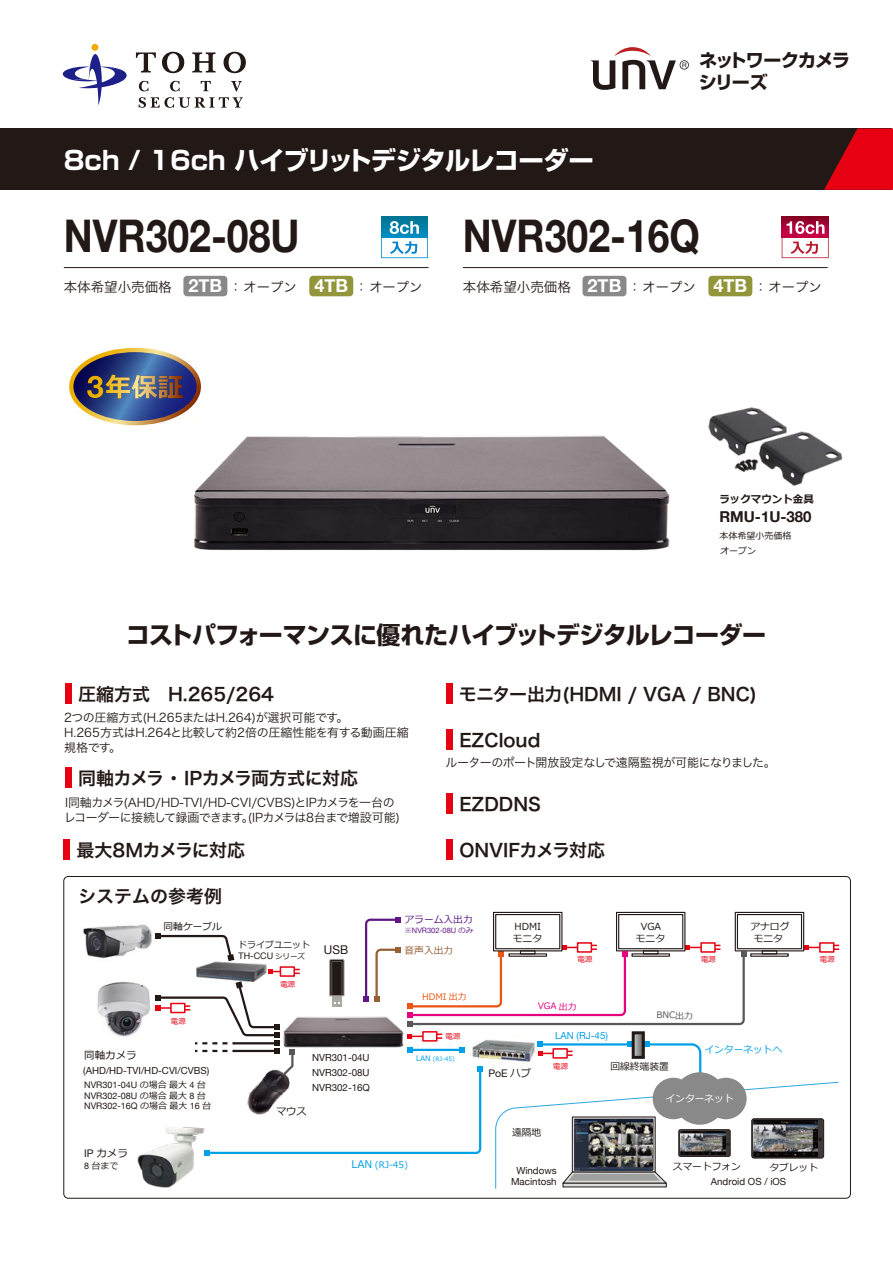
<style>
.page{position:relative;width:893px;height:1263px;background:#fff}
.page>*{position:absolute;margin:0;border:0;box-sizing:border-box;transform-origin:0 0}
.t1{font:700 45px "Helvetica Neue";color:#221815;scale:.87 1}
.t2{font:700 25.5px "Shin Go Pro";letter-spacing:-.03em;color:#fff}
.t3{font:700 24px "Shin Go Pro";letter-spacing:-.03em;color:#221815}
.t4{font:18px "Hira Kaku Pro N W6";color:#221815}
.t5{font:18px "Hira Kaku Pro N W6";letter-spacing:-.03em;color:#221815}
.t6{font:700 18px/22.2px "Shin Go Pro";letter-spacing:-.055em;color:#221815}
.t7{font:700 15px "Helvetica Neue";color:#221815}
.t8{font:13.35px "Hira Kaku Pro N W3";color:#221815}
.t9{font:12px/15px "Hira Kaku Pro N W3";letter-spacing:-.03em;color:#221815}
.t10{font:12px/15px "Hira Kaku Pro N W3";letter-spacing:-.01em;color:#221815}
.t11{font:12px "Helvetica Neue";color:#221815}
.t12{font:10.5px "Meiryo";color:#221815}
.t13{font:700 10.5px "Meiryo";color:#221815}
.t14{font:10.5px "Helvetica Neue";color:#221815}
.t15{font:10.2px "Meiryo";color:#221815}
.t16{font:9.75px/15px "Helvetica Neue";color:#221815;text-align:justify}
.t17{font:9.75px "Meiryo";color:#221815}
.t18{font:9.75px "Helvetica Neue";color:#00a0e9}
.t19{font:9.75px "Meiryo";color:#00a0e9}
.t20{font:9.75px "Meiryo";color:#601886}
.t21{font:9.75px "Meiryo";color:#fff}
.t22{font:9.75px "Meiryo";color:#956134}
.t23{font:9px/10.5px "Helvetica Neue";color:#221815}
.t24{font:9px/15.5px "Meiryo";color:#221815}
.t25{font:9px "Meiryo";color:#00a0e9}
.t26{font:9px "Meiryo";color:#ea5514}
.t27{font:9px "Meiryo";color:#e4007f}
.t28{font:9px "Meiryo";color:#595757}
.t29{font:7.5px "Meiryo";color:#e60012}
.t30{font:7.5px "Helvetica Neue";color:#601886}
.t31{font:6px "Meiryo";color:#00a0e9}
.s1{font-size:13.5px}
.s2{font-family:"Helvetica Neue";font-weight:700;font-size:18px;color:#fff}
.s3{font-family:"Meiryo"}
.s4{font-family:"Helvetica Neue"}
.s5{font-family:"Meiryo";font-size:7.5px}
.s6{font-size:7.5px}
.s7{font-size:10.5px}
</style>
<div class="page">
<img style="left:97px;top:981px;width:53px;height:56px">
<div style="left:0;top:128px;width:892px;height:62px;background:#221815"></div>
<svg style="left:824px;top:128px;width:69px;height:62px"></svg>
<svg style="left:590px;top:47px;width:99px;height:43px"></svg>
<div style="left:91px;top:44px;width:7px;height:7px;background:#f7ab00;border-radius:50%"></div>
<svg style="left:62px;top:50px;width:65px;height:55px"></svg>
<svg style="left:139px;top:81px;width:9px;height:10px"></svg>
<svg style="left:170px;top:81px;width:10px;height:10px"></svg>
<svg style="left:201px;top:81px;width:10px;height:10px"></svg>
<svg style="left:231px;top:81px;width:11px;height:10px"></svg>
<svg style="left:139px;top:97px;width:104px;height:11px"></svg>
<svg style="left:136px;top:52px;width:20px;height:21px"></svg>
<svg style="left:162px;top:52px;width:22px;height:21px"></svg>
<svg style="left:192px;top:52px;width:24px;height:20px"></svg>
<svg style="left:224px;top:52px;width:22px;height:21px"></svg>
<hr style="left:64px;top:267px;width:364px;height:1px;background:#221815">
<hr style="left:463px;top:267px;width:365px;height:1px;background:#221815">
<div style="left:65px;top:683px;width:6px;height:20px;background:#e60012"></div>
<div style="left:446px;top:729px;width:7px;height:21px;background:#e60012"></div>
<div style="left:446px;top:683px;width:7px;height:20px;background:#e60012"></div>
<div style="left:64px;top:839px;width:6px;height:21px;background:#e60012"></div>
<div style="left:65px;top:767px;width:7px;height:21px;background:#e60012"></div>
<div style="left:446px;top:793px;width:7px;height:21px;background:#e60012"></div>
<div style="left:446px;top:839px;width:7px;height:21px;background:#e60012"></div>
<img style="left:69px;top:348px;width:132px;height:77px">
<svg style="left:381px;top:216px;width:47px;height:42px"></svg>
<img style="left:193px;top:435px;width:477px;height:116px">
<svg style="left:782px;top:216px;width:47px;height:42px"></svg>
<div style="left:183px;top:276px;width:44px;height:20px;background:#898989;border-radius:4px"></div>
<div style="left:309px;top:276px;width:44px;height:20px;background:#93953b;border-radius:4px"></div>
<div style="left:582px;top:276px;width:44px;height:20px;background:#898989;border-radius:4px"></div>
<div style="left:708px;top:276px;width:44px;height:20px;background:#93953b;border-radius:4px"></div>
<img style="left:708px;top:407px;width:135px;height:79px">
<img style="left:83px;top:924px;width:70px;height:35px">
<div style="left:616px;top:912px;width:69px;height:39px;border:1px solid #221815"></div>
<div style="left:618px;top:914px;width:65px;height:35px;border:1px solid #221815"></div>
<div style="left:493px;top:912px;width:69px;height:39px;border:1px solid #221815"></div>
<div style="left:495px;top:914px;width:65px;height:35px;border:1px solid #221815"></div>
<div style="left:735px;top:912px;width:69px;height:39px;border:1px solid #221815"></div>
<div style="left:737px;top:914px;width:65px;height:35px;border:1px solid #221815"></div>
<img style="left:137px;top:1149px;width:18px;height:38px">
<svg style="left:155px;top:917px;width:684px;height:272px"></svg>
<h2 class="t2" style="left:64px;top:140px;width:532px">8ch / 16ch ハイブリットデジタルレコーダー</h2>
<h3 class="t6" style="left:699px;top:47px;width:153px">ネットワークカメラシリーズ</h3>
<h1 class="t1" style="left:64px;top:201px;width:272px">NVR302-08U</h1>
<h1 class="t1" style="left:463px;top:201px;width:274px">NVR302-16Q</h1>
<p class="t8" style="left:64px;top:275px;width:360px"><span class="s1">本体希望小売価格</span> <span class="s2">2TB</span> ： オープン <span class="s2">4TB</span> ： オープン</p>
<p class="t8" style="left:463px;top:275px;width:360px"><span class="s1">本体希望小売価格</span> <span class="s2">2TB</span> ： オープン <span class="s2">4TB</span> ： オープン</p>
<p class="t13" style="left:719px;top:492px;width:96px">ラックマウント金具</p>
<p class="t7" style="left:719px;top:505px;width:94px">RMU-1U-380</p>
<p class="t24" style="left:719px;top:528px;width:73px">本体希望小売価格オープン</p>
<h3 class="t3" style="left:126px;top:616px;width:642px">コストパフォーマンスに優れたハイブットデジタルレコーダー</h3>
<h3 class="t4" style="left:78px;top:677px;width:197px">圧縮方式　H.265/264</h3>
<p class="t10" style="left:64px;top:709px;width:346px">2つの圧縮方式(H.265またはH.264)が選択可能です。<br>H.265方式はH.264と比較して約2倍の圧縮性能を有する動画圧縮規格です。</p>
<h3 class="t4" style="left:459px;top:677px;width:300px">モニター出力(HDMI / VGA / BNC)</h3>
<h3 class="t4" style="left:459px;top:724px;width:83px">EZCloud</h3>
<p class="t9" style="left:445px;top:754px;width:332px">ルーターのポート開放設定なしで遠隔監視が可能になりました。</p>
<h3 class="t5" style="left:78px;top:762px;width:282px">同軸カメラ ・ IPカメラ両方式に対応</h3>
<p class="t9" style="left:64px;top:795px;width:337px">I同軸カメラ(AHD/HD-TVI/HD-CVI/CVBS)とIPカメラを一台のレコーダーに接続して録画できます。(IPカメラは8台まで増設可能)</p>
<h3 class="t4" style="left:459px;top:787px;width:83px">EZDDNS</h3>
<h3 class="t4" style="left:459px;top:834px;width:147px">ONVIFカメラ対応</h3>
<h3 class="t5" style="left:77px;top:834px;width:170px">最大8Mカメラに対応</h3>
<h3 class="t4" style="left:78px;top:880px;width:145px">システムの参考例</h3>
<p class="t17" style="left:164px;top:919px;width:60px">同軸ケーブル</p>
<p class="t12" style="left:84px;top:1047px;width:54px">同軸カメラ</p>
<p class="t29" style="left:171px;top:1016px;width:16px">電源</p>
<p class="t16" style="left:83px;top:1064px;width:127px">(AHD/HD-TVI/HD-CVI/CVBS)</p>
<p class="t23" style="left:84px;top:1080px;width:128px">NVR301-04U <span class="s3">の場合最大</span> 4 <span class="s3">台<br></span>NVR302-08U <span class="s3">の場合最大</span> 8 <span class="s3">台<br></span>NVR302-16Q <span class="s3">の場合最大</span> 16 <span class="s3">台</span></p>
<p class="t12" style="left:84px;top:1145px;width:45px"><span class="s4">IP</span> カメラ</p>
<p class="t24" style="left:84px;top:1158px;width:36px"><span class="s4">8</span> 台まで</p>
<p class="t24" style="left:238px;top:937px;width:73px">ドライブユニット</p>
<p class="t23" style="left:238px;top:951px;width:68px">TH-CCU <span class="s5">シリーズ</span></p>
<p class="t29" style="left:280px;top:979px;width:16px">電源</p>
<p class="t11" style="left:324px;top:941px;width:26px">USB</p>
<p class="t16" style="left:312px;top:1051px;width:59px">NVR301-04U NVR302-08U NVR302-16Q</p>
<p class="t15" style="left:276px;top:1104px;width:32px">マウス</p>
<p class="t20" style="left:404px;top:913px;width:70px">アラーム入出力</p>
<p class="t22" style="left:404px;top:943px;width:50px">音声入出力</p>
<p class="t30" style="left:404px;top:924px;width:70px"><span class="s3">※</span>NVR302-08U <span class="s3">のみ</span></p>
<p class="t26" style="left:422px;top:991px;width:46px">HDMI 出力</p>
<p class="t29" style="left:446px;top:1031px;width:16px">電源</p>
<p class="t31" style="left:416px;top:1055px;width:40px"><span class="s6">LAN</span> (RJ-45)</p>
<p class="t25" style="left:352px;top:1158px;width:58px"><span class="s7">LAN</span> (RJ-45)</p>
<p class="t17" style="left:514px;top:919px;width:28px">HDMI</p>
<p class="t17" style="left:641px;top:919px;width:22px">VGA</p>
<p class="t17" style="left:750px;top:919px;width:40px">アナログ</p>
<p class="t17" style="left:513px;top:932px;width:31px">モニタ</p>
<p class="t17" style="left:636px;top:932px;width:31px">モニタ</p>
<p class="t17" style="left:754px;top:932px;width:31px">モニタ</p>
<p class="t29" style="left:578px;top:954px;width:16px">電源</p>
<p class="t29" style="left:701px;top:954px;width:16px">電源</p>
<p class="t27" style="left:538px;top:1000px;width:41px;rotate:1deg">VGA 出力</p>
<p class="t18" style="left:555px;top:1029px;width:54px">LAN (RJ-45)</p>
<p class="t28" style="left:657px;top:1009px;width:38px;rotate:1deg">BNC出力</p>
<p class="t19" style="left:704px;top:1043px;width:79px">インターネットへ</p>
<p class="t14" style="left:488px;top:1066px;width:44px">PoE <span class="s3">ハブ</span></p>
<p class="t29" style="left:553px;top:1061px;width:16px">電源</p>
<p class="t17" style="left:512px;top:1125px;width:31px">遠隔地</p>
<p class="t17" style="left:610px;top:1060px;width:60px">回線終端装置</p>
<p class="t21" style="left:665px;top:1091px;width:70px">インターネット</p>
<p class="t29" style="left:820px;top:954px;width:16px">電源</p>
<p class="t16" style="left:511px;top:1165px;width:47px;line-height:11.1px;text-align:center">Windows<br>Macintosh</p>
<p class="t17" style="left:673px;top:1160px;width:70px">スマートフォン</p>
<p class="t17" style="left:769px;top:1161px;width:50px">タブレット</p>
<p class="t16" style="left:711px;top:1175px;width:77px">Android OS / iOS</p>
</div>
